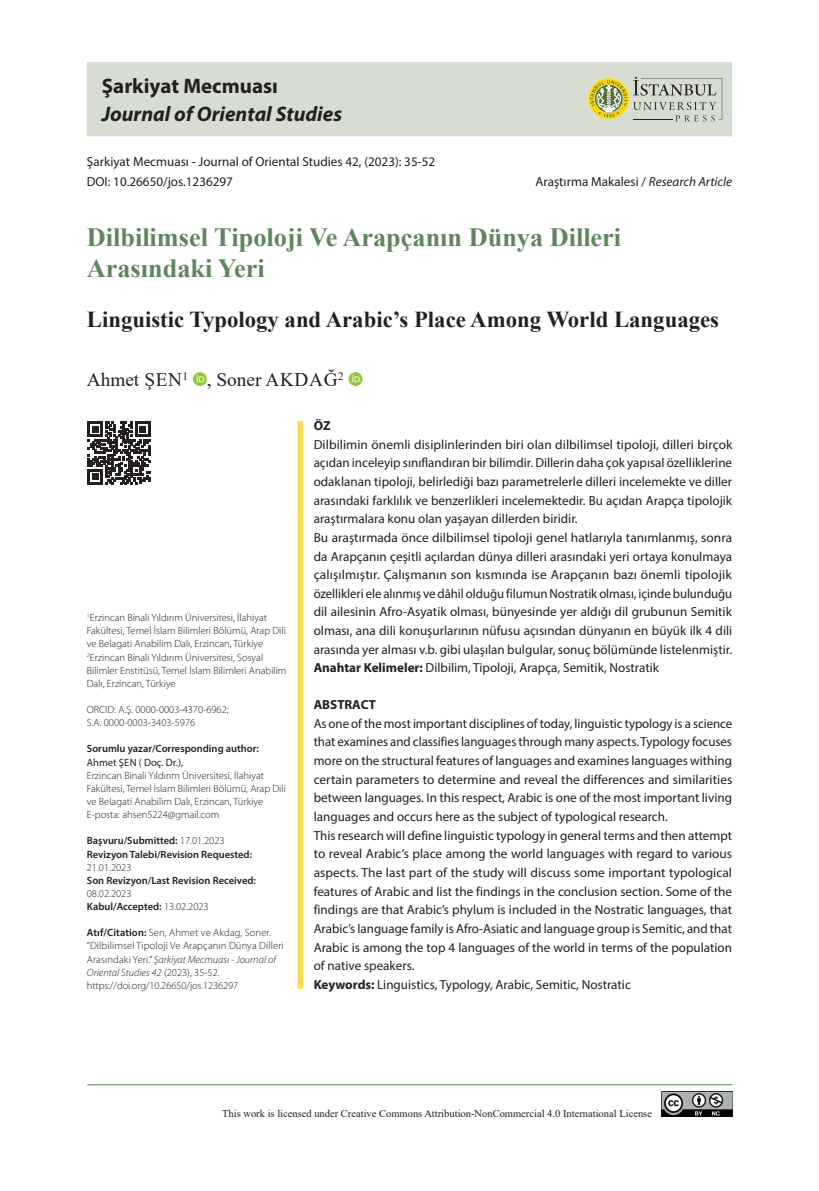
<style>
.page{position:relative;width:819px;height:1191px;background:#fff}
.page>*{position:absolute;margin:0;border:0;box-sizing:border-box;transform-origin:0 0}
.t1{font:700 26.25px/31.5px "Times New Roman";color:#5d875a}
.t2{font:700 22.75px "Times New Roman";color:#231f20}
.t3{font:italic 700 21px "Myriad Pro";color:#231f20}
.t4{font:700 21px "Myriad Pro";color:#231f20}
.t5{font:19.25px "Times New Roman";color:#231f20}
.t6{font:13.12px/18.7px "Myriad Pro";color:#231f20}
.t7{font:700 13.12px "Myriad Pro";color:#231f20}
.t8{font:300 10.5px/13.1px "Myriad Pro";color:#231f20}
.t9{font:600 10.5px/13.1px "Myriad Pro";color:#231f20}
.t10{font:10.5px "Times New Roman";color:#231f20}
.t11{font:10.5px "Myriad Pro";color:#231f20}
.s1{font-style:italic}
.s2{font-weight:300}
.s3{font-weight:600}
.s4{font-weight:700}
</style>
<div class="page">
<div style="left:87px;top:62px;width:645px;height:74px;background:#d7ded1"></div>
<div style="left:297px;top:421px;width:6px;height:94px;background:#ffda4d"></div>
<div style="left:297px;top:515px;width:6px;height:473px;background:#ffda4d"></div>
<svg style="left:588px;top:77px;width:134px;height:44px;background:#c2c5a3"></svg>
<svg style="left:193px;top:372px;width:14px;height:14px"></svg>
<svg style="left:197px;top:375px;width:7px;height:7px"></svg>
<svg style="left:348px;top:372px;width:14px;height:14px"></svg>
<svg style="left:352px;top:375px;width:8px;height:7px"></svg>
<svg style="left:88px;top:422px;width:62px;height:62px"></svg>
<img style="left:661px;top:1091px;width:71px;height:25px">
<hr style="left:87px;top:1084px;width:645px;height:1px;background:#5d875a">
<h3 class="t4" style="left:102px;top:72px;width:178px">Şarkiyat Mecmuası</h3>
<h3 class="t3" style="left:102px;top:100px;width:242px">Journal of Oriental Studies</h3>
<p class="t6" style="left:87px;top:152px;width:350px;line-height:19.8px">Şarkiyat Mecmuası - Journal of Oriental Studies 42, (2023): 35-52<br>DOI: 10.26650/jos.1236297</p>
<p class="t6" style="left:535px;top:172px;width:198px">Araştırma Makalesi / <span class="s1">Research Article</span></p>
<h1 class="t1" style="left:87px;top:220px;width:536px">Dilbilimsel Tipoloji Ve Arapçanın Dünya Dilleri<br>Arasındaki Yeri</h1>
<h2 class="t2" style="left:87px;top:303px;width:633px">Linguistic Typology and Arabic’s Place Among World Languages</h2>
<h3 class="t5" style="left:87px;top:366px;width:258px">Ahmet ŞEN<sup>1</sup> , Soner AKDAĞ<sup>2</sup></h3>
<p class="t8" style="left:87px;top:611px;width:201px"><sup>1</sup>Erzincan Binali Yıldırım Üniversitesi, İlahiyat Fakültesi, Temel İslam Bilimleri Bölümü, Arap Dili ve Belagati Anabilim Dalı, Erzincan, Türkiye <sup>2</sup>Erzincan Binali Yıldırım Üniversitesi, Sosyal Bilimler Enstitüsü, Temel İslam Bilimleri Anabilim Dalı, Erzincan, Türkiye</p>
<p class="t8" style="left:87px;top:703px;width:143px">ORCID: A.Ş. 0000-0003-4370-6962;<br>S.A. 0000-0003-3403-5976</p>
<p class="t9" style="left:87px;top:742px;width:174px">Sorumlu yazar/Corresponding author:</p>
<p class="t11" style="left:87px;top:755px;width:98px">Ahmet ŞEN ( Doç. Dr.),</p>
<p class="t8" style="left:87px;top:768px;width:200px">Erzincan Binali Yıldırım Üniversitesi, İlahiyat Fakültesi, Temel İslam Bilimleri Bölümü, Arap Dili ve Belagati Anabilim Dalı, Erzincan, Türkiye E-posta: ahsen5224@gmail.com</p>
<p class="t9" style="left:87px;top:834px;width:167px">Başvuru/Submitted: <span class="s2">17.01.2023<br></span>Revizyon Talebi/Revision Requested:</p>
<p class="t8" style="left:87px;top:860px;width:46px">21.01.2023</p>
<p class="t9" style="left:87px;top:873px;width:171px">Son Revizyon/Last Revision Received:</p>
<p class="t8" style="left:87px;top:886px;width:123px">08.02.2023<br><span class="s3">Kabul/Accepted:</span> 13.02.2023</p>
<p class="t8" style="left:87px;top:926px;width:198px"><span class="s3">Atıf/Citation:</span> Sen, Ahmet ve Akdag, Soner. “Dilbilimsel Tipoloji Ve Arapçanın Dünya Dilleri Arasındaki Yeri.” <span class="s1">Şarkiyat Mecmuası - Journal of Oriental Studies 42</span> (2023), 35-52. https://doi.org/10.26650/jos.1236297</p>
<p class="t7" style="left:314px;top:417px;width:18px">ÖZ</p>
<p class="t6" style="left:314px;top:435px;width:420px">Dilbilimin önemli disiplinlerinden biri olan dilbilimsel tipoloji, dilleri birçok açıdan inceleyip sınıflandıran bir bilimdir. Dillerin daha çok yapısal özelliklerine odaklanan tipoloji, belirlediği bazı parametrelerle dilleri incelemekte ve diller arasındaki farklılık ve benzerlikleri incelemektedir. Bu açıdan Arapça tipolojik araştırmalara konu olan yaşayan dillerden biridir.<br>Bu araştırmada önce dilbilimsel tipoloji genel hatlarıyla tanımlanmış, sonra da Arapçanın çeşitli açılardan dünya dilleri arasındaki yeri ortaya konulmaya çalışılmıştır. Çalışmanın son kısmında ise Arapçanın bazı önemli tipolojik özellikleri ele alınmış ve dâhil olduğu filumun Nostratik olması, içinde bulunduğu dil ailesinin Afro-Asyatik olması, bünyesinde yer aldığı dil grubunun Semitik olması, ana dili konuşurlarının nüfusu açısından dünyanın en büyük ilk 4 dili arasında yer alması v.b. gibi ulaşılan bulgular, sonuç bölümünde listelenmiştir.<br><span class="s4">Anahtar Kelimeler:</span> Dilbilim, Tipoloji, Arapça, Semitik, Nostratik</p>
<p class="t7" style="left:314px;top:696px;width:64px">ABSTRACT</p>
<p class="t6" style="left:314px;top:714px;width:420px">As one of the most important disciplines of today, linguistic typology is a science that examines and classifies languages through many aspects. Typology focuses more on the structural features of languages and examines languages withing certain parameters to determine and reveal the differences and similarities between languages. In this respect, Arabic is one of the most important living languages and occurs here as the subject of typological research.<br>This research will define linguistic typology in general terms and then attempt to reveal Arabic’s place among the world languages with regard to various aspects. The last part of the study will discuss some important typological features of Arabic and list the findings in the conclusion section. Some of the findings are that Arabic’s phylum is included in the Nostratic languages, that Arabic’s language family is Afro-Asiatic and language group is Semitic, and that Arabic is among the top 4 languages of the world in terms of the population of native speakers.<br><span class="s4">Keywords:</span> Linguistics, Typology, Arabic, Semitic, Nostratic</p>
<p class="t10" style="left:222px;top:1105px;width:431px">This work is licensed under Creative Commons Attribution-NonCommercial 4.0 International License</p>
</div>
